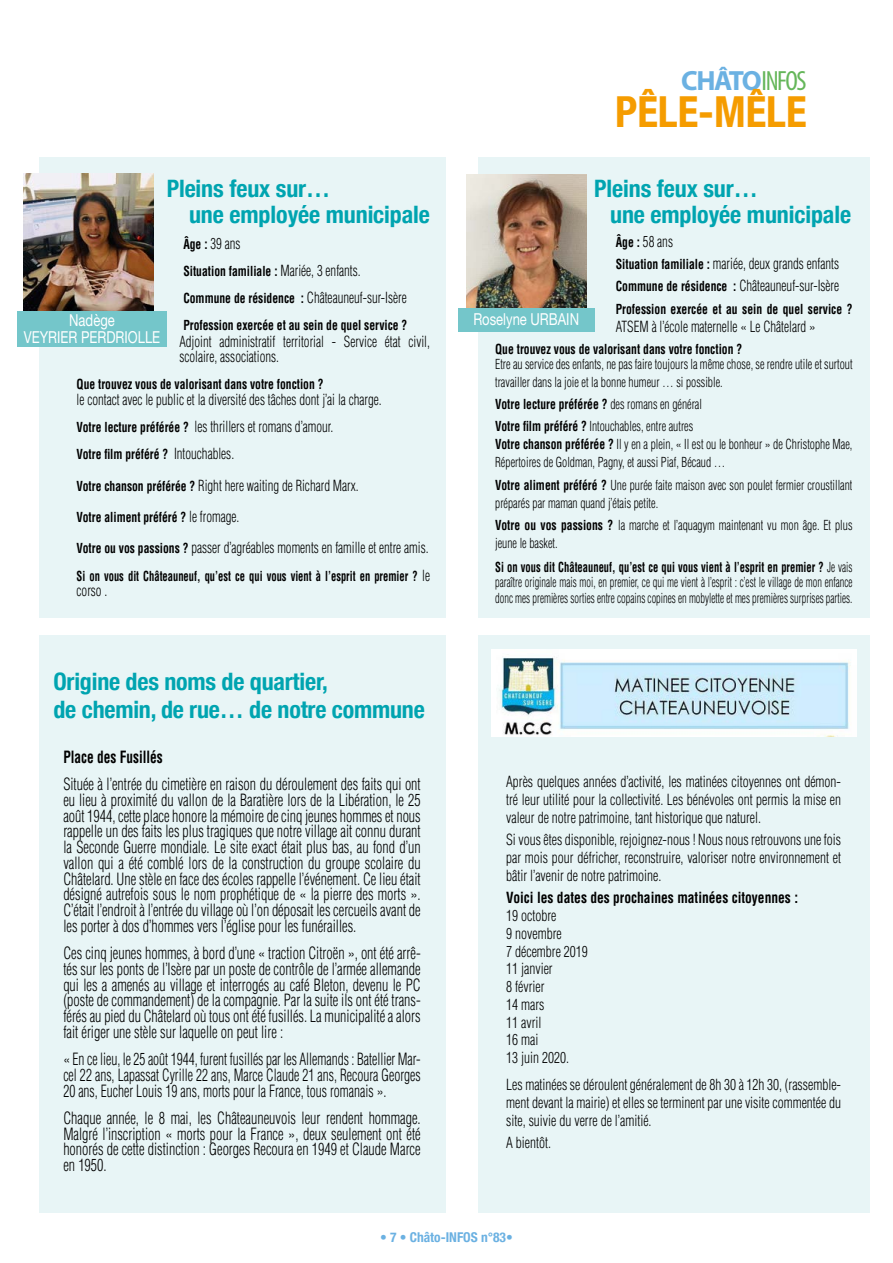
<style>
.page{position:relative;width:893px;height:1263px;background:#fff}
.page>*{position:absolute;margin:0;border:0;box-sizing:border-box;transform-origin:0 0}
.t1{font:700 condensed 42.75px "Helvetica Neue";color:#f59c00}
.t2{font:700 27.9px "Myriad Pro";letter-spacing:-.065em;color:#6bb1e2}
.t3{font:700 condensed 24px/25.5px "Helvetica Neue";letter-spacing:-.005em;color:#00a4b0}
.t4{font:300 condensed 16.5px/15.8px "Helvetica";color:#000;text-align:justify;scale:.86 1}
.t5{font:300 condensed 16.5px/15.8px "Helvetica";color:#000;text-align:justify;scale:.82 1}
.t6{font:16.5px "Helvetica Neue";color:#fff;scale:.79 1}
.t7{font:700 condensed 16.5px "Helvetica";color:#000;scale:.81 1}
.t8{font:300 condensed 15px/17.7px "Helvetica";color:#000;text-align:justify;scale:.9 1}
.t9{font:300 condensed 15px/22.2px "Helvetica";color:#000;scale:.86 1}
.t10{font:700 condensed 15px "Helvetica";color:#000;scale:.9 1}
.t11{font:300 condensed 13.5px/18px "Helvetica";color:#000;scale:.86 1}
.t12{font:700 condensed 13.5px "Helvetica";color:#000;scale:.86 1}
.t13{font:300 condensed 13.5px/15.5px "Helvetica";color:#000;text-align:justify;scale:.77 1}
.t14{font:700 condensed 13.5px "Helvetica";color:#000;scale:.78 1}
.t15{font:700 condensed 13.5px "Helvetica Neue";color:#6bb1e2}
.s1{font-weight:400;font-stretch:condensed;color:#65b65a}
.s2{font-weight:700;font-size:13.5px}
.s3{font-weight:700}
.s4{font-weight:300;font-size:15px}
</style>
<div class="page">
<div style="left:39px;top:636px;width:406px;height:577px;background:#e8f5f6"></div>
<div style="left:39px;top:157px;width:406px;height:460px;background:#e8f5f6"></div>
<div style="left:17px;top:311px;width:150px;height:35px;background:#74c6ca"></div>
<div style="left:478px;top:636px;width:391px;height:577px;background:#e8f5f6"></div>
<div style="left:478px;top:157px;width:391px;height:460px;background:#e8f5f6"></div>
<img style="left:466px;top:174px;width:120px;height:134px">
<div style="left:458px;top:308px;width:136px;height:24px;background:#74c6ca"></div>
<img style="left:492px;top:649px;width:364px;height:87px">
<img style="left:24px;top:174px;width:130px;height:137px">
<h3 class="t3" style="left:189px;top:174px;width:242px;text-indent:-22px">Pleins feux sur…<br>une employée municipale</h3>
<h2 class="t2" style="left:681px;top:62px;width:127px">CHÂTO<span class="s1">INFOS</span></h2>
<h1 class="t1" style="left:615px;top:76px;width:193px">PÊLE-MÊLE</h1>
<h3 class="t3" style="left:610px;top:174px;width:242px;text-indent:-16px">Pleins feux sur…<br>une employée municipale</h3>
<p class="t9" style="left:616px;top:230px;width:261px"><span class="s2">Âge :</span> 58 ans<br><span class="s2">Situation familiale :</span> mariée, deux grands enfants<br><span class="s2">Commune de résidence :</span> Châteauneuf-sur-Isère</p>
<p class="t12" style="left:616px;top:300px;width:277px">Profession exercée et au sein de quel service ?</p>
<p class="t9" style="left:616px;top:315px;width:234px">ATSEM à l’école maternelle « Le Châtelard »</p>
<p class="t12" style="left:495px;top:341px;width:289px">Que trouvez vous de valorisant dans votre fonction ?</p>
<p class="t11" style="left:495px;top:355px;width:417px">Etre au service des enfants, ne pas faire toujours la même chose, se rendre utile et surtout travailler dans la joie et la bonne humeur … si possible.</p>
<p class="t11" style="left:495px;top:393px;width:242px;line-height:22.2px"><span class="s3">Votre lecture préférée ?</span> des romans en général<br><span class="s3">Votre film préféré ?</span> Intouchables, entre autres</p>
<p class="t11" style="left:495px;top:435px;width:417px"><span class="s3">Votre chanson préférée ?</span> Il y en a plein, « Il est ou le bonheur » de Christophe Mae,<br>Répertoires de Goldman, Pagny, et aussi Piaf, Bécaud …</p>
<p class="t11" style="left:495px;top:476px;width:417px"><span class="s3">Votre aliment préféré ?</span> Une purée faite maison avec son poulet fermier croustillant préparés par maman quand j’étais petite.</p>
<p class="t11" style="left:495px;top:516px;width:417px"><span class="s3">Votre ou vos passions ?</span> la marche et l’aquagym maintenant vu mon âge. Et plus jeune le basket.</p>
<p class="t13" style="left:495px;top:559px;width:466px"><span class="s3">Si on vous dit Châteauneuf, qu’est ce qui vous vient à l’esprit en premier ?</span> Je vais paraître originale mais moi, en premier, ce qui me vient à l’esprit : c’est le village de mon enfance donc mes premières sorties entre copains copines en mobylette et mes premières surprises parties.</p>
<p class="t9" style="left:183px;top:233px;width:68px"><span class="s2">Âge :</span> 39 ans</p>
<p class="t12" style="left:183px;top:263px;width:208px">Situation familiale : <span class="s4">Mariée, 3 enfants.</span></p>
<p class="t9" style="left:183px;top:287px;width:261px"><span class="s2">Commune de résidence :</span> Châteauneuf-sur-Isère</p>
<p class="t12" style="left:183px;top:317px;width:262px">Profession exercée et au sein de quel service ?</p>
<p class="t9" style="left:179px;top:334px;width:293px;line-height:15px">Adjoint administratif territorial - Service état civil, scolaire, associations.</p>
<p class="t12" style="left:77px;top:376px;width:289px">Que trouvez vous de valorisant dans votre fonction ?</p>
<p class="t9" style="left:77px;top:386px;width:356px;line-height:27px">le contact avec le public et la diversité des tâches dont j’ai la charge.<br><span class="s2">Votre lecture préférée ?</span> les thrillers et romans d’amour.</p>
<p class="t12" style="left:77px;top:446px;width:185px">Votre film préféré ? <span class="s4">Intouchables.</span></p>
<p class="t9" style="left:77px;top:474px;width:330px"><span class="s2">Votre chanson préférée ?</span> Right here waiting de Richard Marx.</p>
<p class="t12" style="left:77px;top:508px;width:191px">Votre aliment préféré ? <span class="s4">le fromage.</span></p>
<p class="t9" style="left:77px;top:536px;width:411px"><span class="s2">Votre ou vos passions ?</span> passer d’agréables moments en famille et entre amis.</p>
<p class="t14" style="left:77px;top:568px;width:455px">Si on vous dit Châteauneuf, qu’est ce qui vous vient à l’esprit en premier ? <span class="s4">le</span></p>
<p class="t9" style="left:77px;top:580px;width:37px">corso .</p>
<p class="t6" style="left:69px;top:311px;width:59px">Nadège</p>
<p class="t6" style="left:473px;top:309px;width:135px">Roselyne URBAIN</p>
<p class="t6" style="left:24px;top:327px;width:174px">VEYRIER PERDRIOLLE</p>
<h3 class="t3" style="left:53px;top:665px;width:373px;line-height:28.5px">Origine des noms de quartier,<br>de chemin, de rue… de notre commune</h3>
<p class="t7" style="left:63px;top:746px;width:124px">Place des Fusillés</p>
<p class="t4" style="left:63px;top:776px;width:417px">Située à l’entrée du cimetière en raison du déroulement des faits qui ont eu lieu à proximité du vallon de la Baratière lors de la Libération, le 25 août 1944, cette place honore la mémoire de cinq jeunes hommes et nous rappelle un des faits les plus tragiques que notre village ait connu durant la Seconde Guerre mondiale. Le site exact était plus bas, au fond d’un vallon qui a été comblé lors de la construction du groupe scolaire du Châtelard. Une stèle en face des écoles rappelle l’événement. Ce lieu était désigné autrefois sous le nom prophétique de « la pierre des morts ».<br>C’était l’endroit à l’entrée du village où l’on déposait les cercueils avant de les porter à dos d’hommes vers l’église pour les funérailles.</p>
<p class="t4" style="left:63px;top:945px;width:417px">Ces cinq jeunes hommes, à bord d’une « traction Citroën », ont été arrê&shy;tés sur les ponts de l’Isère par un poste de contrôle de l’armée allemande qui les a amenés au village et interrogés au café Bleton, devenu le PC (poste de commandement) de la compagnie. Par la suite ils ont été trans&shy;férés au pied du Châtelard où tous ont été fusillés. La municipalité a alors fait ériger une stèle sur laquelle on peut lire :</p>
<p class="t5" style="left:63px;top:1051px;width:437px">« En ce lieu, le 25 août 1944, furent fusillés par les Allemands : Batellier Mar&shy;cel 22 ans, Lapassat Cyrille 22 ans, Marce Claude 21 ans, Recoura Georges 20 ans, Eucher Louis 19 ans, morts pour la France, tous romanais ».</p>
<p class="t4" style="left:63px;top:1110px;width:417px">Chaque année, le 8 mai, les Châteauneuvois leur rendent hommage.<br>Malgré l’inscription « morts pour la France », deux seulement ont été honorés de cette distinction : Georges Recoura en 1949 et Claude Marce en 1950.</p>
<p class="t8" style="left:506px;top:772px;width:374px">Après quelques années d’activité, les matinées citoyennes ont démon&shy;tré leur utilité pour la collectivité. Les bénévoles ont permis la mise en valeur de notre patrimoine, tant historique que naturel.</p>
<p class="t8" style="left:506px;top:831px;width:374px">Si vous êtes disponible, rejoignez-nous ! Nous nous retrouvons une fois par mois pour défricher, reconstruire, valoriser notre environnement et bâtir l’avenir de notre patrimoine.</p>
<p class="t10" style="left:506px;top:889px;width:326px">Voici les dates des prochaines matinées citoyennes :</p>
<p class="t8" style="left:506px;top:907px;width:92px;text-align:left">19 octobre<br>9 novembre<br>7 décembre 2019<br>11 janvier<br>8 février<br>14 mars<br>11 avril<br>16 mai<br>13 juin 2020.</p>
<p class="t8" style="left:506px;top:1075px;width:374px">Les matinées se déroulent généralement de 8h 30 à 12h 30, (rassemble&shy;ment devant la mairie) et elles se terminent par une visite commentée du site, suivie du verre de l’amitié.</p>
<p class="t8" style="left:506px;top:1133px;width:51px">A bientôt.</p>
<p class="t15" style="left:380px;top:1226px;width:134px">• 7 • Châto-INFOS n°83•</p>
</div>
